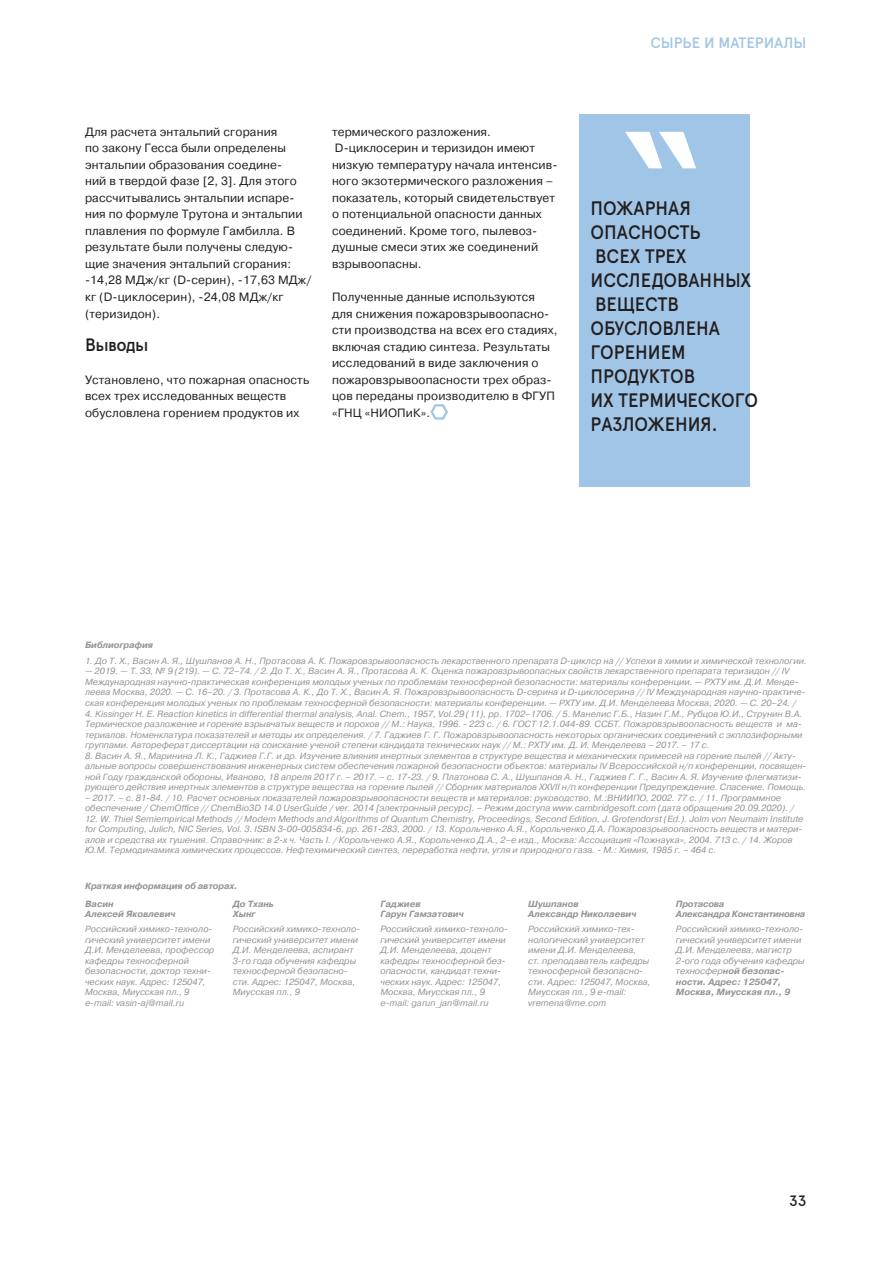
<style>
.page{position:relative;width:893px;height:1263px;background:#fff}
.page>*{position:absolute;margin:0;border:0;box-sizing:border-box;transform-origin:0 0}
.t1{font:500 19.5px/24px "Apercu Pro";color:#231f20;scale:.94 1}
.t2{font:500 18px "Apercu Pro";letter-spacing:-.03em;color:#231f20;scale:.96 1}
.t3{font:500 15px "Apercu Pro";color:#a1c5e6}
.t4{font:500 15px "Apercu Pro";color:#231f20}
.t5{font:12px/16.5px "Pragmatica";letter-spacing:.01em;color:#231f20}
.t6{font:italic 9px/10.5px "Pragmatica";color:#939598}
.t7{font:italic 700 9px/10.5px "Pragmatica";color:#939598}
.t8{font:italic 700 9px/10.5px "Pragmatica";letter-spacing:-.02em;color:#939598}
.s1{font-weight:700}
</style>
<div class="page">
<svg style="left:430px;top:404px;width:18px;height:16px"></svg>
<div style="left:579px;top:115px;width:170px;height:372px;background:#a1c5e6"></div>
<svg style="left:625px;top:132px;width:71px;height:36px"></svg>
<p class="t5" style="left:85px;top:124px;width:228px">Для расчета энтальпий сгорания<br>по закону Гесса были определены энтальпии образования соедине-<br>ний в твердой фазе [2, 3]. Для этого рассчитывались энтальпии испаре&shy;ния по формуле Трутона и энтальпии плавления по формуле Гамбилла. В результате были получены следую&shy;щие значения энтальпий сгорания: -14,28 МДж/кг (D-серин), -17,63 МДж/ кг (D-циклосерин), -24,08 МДж/кг (теризидон).</p>
<h2 class="t2" style="left:85px;top:331px;width:68px">Выводы</h2>
<h3 class="t5" style="left:85px;top:371px;width:226px">Установлено, что пожарная опасность всех трех исследованных веществ обусловлена горением продуктов их</h3>
<p class="t5" style="left:332px;top:124px;width:227px">термического разложения.<br>D-циклосерин и теризидон имеют низкую температуру начала интенсив&shy;ного экзотермического разложения – показатель, который свидетельствует о потенциальной опасности данных соединений. Кроме того, пылевоз&shy;душные смеси этих же соединений взрывоопасны.</p>
<p class="t5" style="left:332px;top:289px;width:227px">Полученные данные используются для снижения пожаровзрывоопасно&shy;сти производства на всех его стадиях, включая стадию синтеза. Результаты исследований в виде заключения о пожаровзрывоопасности трех образ&shy;цов переданы производителю в ФГУП «ГНЦ «НИОПиК».</p>
<h3 class="t3" style="left:650px;top:32px;width:158px">СЫРЬЕ И МАТЕРИАЛЫ</h3>
<h1 class="t1" style="left:591px;top:195px;width:180px">ПОЖАРНАЯ<br>ОПАСНОСТЬ<br>ВСЕХ ТРЕХ<br>ИССЛЕДОВАННЫХ<br>ВЕЩЕСТВ<br>ОБУСЛОВЛЕНА<br>ГОРЕНИЕМ<br>ПРОДУКТОВ<br>ИХ ТЕРМИЧЕСКОГО<br>РАЗЛОЖЕНИЯ.</h1>
<p class="t7" style="left:85px;top:640px;width:69px">Библиография</p>
<p class="t6" style="left:85px;top:656px;width:723px">1. До Т. Х., Васин А. Я., Шушпанов А. Н., Протасова А. К. Пожаровзрывоопасность лекарственного препарата D-циклср на // Успехи в химии и химической технологии.</p>
<p class="t6" style="left:85px;top:666px;width:722px">— 2019. — Т. 33, № 9 (219). — С. 72–74. / 2. До Т. Х., Васин А. Я., Протасова А. К. Оценка пожаровзрывоопасных свойств лекарственного препарата теризидон // IV Международная научно-практическая конференция молодых ученых по проблемам техносферной безопасности: материалы конференции. — РХТУ им. Д.И. Менде&shy;леева Москва, 2020. — С. 16–20. / 3. Протасова А. К., До Т. Х., Васин А. Я. Пожаровзрывоопасность D-серина и D-циклосерина // IV Международная научно-практиче&shy;ская конференция молодых ученых по проблемам техносферной безопасности: материалы конференции. — РХТУ им. Д.И. Менделеева Москва, 2020. — С. 20–24. /</p>
<p class="t6" style="left:85px;top:708px;width:719px;text-align:justify">4. Kissinger H. E. Reaction kinetics in differential thermal analysis, Anal. Chem., 1957, Vol.29 (11), pp. 1702–1706. / 5. Манелис Г.Б., Назин Г.М., Рубцов Ю.И., Струнин В.А.<br>Термическое разложение и горение взрывчатых веществ и порохов // М.: Наука, 1996. - 223 с. / 6. ГОСТ 12.1.044-89. ССБТ. Пожаровзрывоопасность веществ и ма&shy;териалов. Номенклатура показателей и методы их определения. / 7. Гаджиев Г. Г. Пожаровзрывоопасность некоторых органических соединений с экплозифорными группами. Автореферат диссертации на соискание ученой степени кандидата технических наук // М.: РХТУ им. Д. И. Менделеева – 2017. – 17 с.</p>
<p class="t6" style="left:85px;top:750px;width:723px">8. Васин А. Я., Маринина Л. К., Гаджиев Г.Г. и др. Изучение влияния инертных элементов в структуре вещества и механических примесей на горение пылей // Акту&shy;альные вопросы совершенствования инженерных систем обеспечения пожарной безопасности объектов: материалы IV Всероссийской н/п конференции, посвящен&shy;ной Году гражданской обороны, Иваново, 18 апреля 2017 г. – 2017. – с. 17-23. / 9. Платонова С. А., Шушпанов А. Н., Гаджиев Г. Г., Васин А. Я. Изучение флегматизи&shy;рующего действия инертных элементов в структуре вещества на горение пылей // Сборник материалов XXVII н/п конференции Предупреждение. Спасение. Помощь.</p>
<p class="t6" style="left:85px;top:792px;width:711px">– 2017. – с. 81-84. / 10. Расчет основных показателей пожаровзрывоопасности веществ и материалов: руководство. М.:ВНИИПО, 2002. 77 с. / 11. Программное обеспечение / ChemOffice // ChemBio3D 14.0 UserGuide / ver. 2014 [электронный ресурс]. – Режим доступа www.cambridgesoft.com (дата обращения 20.09.2020). /</p>
<p class="t6" style="left:85px;top:813px;width:720px">12. W. Thiel Semiempirical Methods // Modem Methods and Algorithms of Quantum Chemistry, Proceedings, Second Edition, J. Grotendorst (Ed.). Jolm von Neumaim Institute for Computing, Julich, NIC Series, Vol. 3. ISBN 3-00-005834-6, pp. 261-283, 2000. / 13. Корольченко А.Я., Корольченко Д.А. Пожаровзрывоопасность веществ и матери&shy;алов и средства их тушения. Справочник: в 2-х ч. Часть I. / Корольченко А.Я., Корольченко Д.А., 2–е изд., Москва: Ассоциация «Пожнаука», 2004. 713 c. / 14. Жоров Ю.М. Термодинамика химических процессов. Нефтехимический синтез, переработка нефти, угля и природного газа. - М.: Химия, 1985 г. – 464 с.</p>
<p class="t7" style="left:85px;top:880px;width:154px">Краткая информация об авторах.</p>
<p class="t7" style="left:85px;top:899px;width:92px">Васин<br>Алексей Яковлевич</p>
<p class="t6" style="left:85px;top:924px;width:131px">Российский химико-техноло&shy;гический университет имени<br>Д.И. Менделеева, профессор кафедры техносферной безопасности, доктор техни&shy;ческих наук. Адрес: 125047,<br>Москва, Миусская пл., 9 e-mail: vasin-aj@mail.ru</p>
<p class="t7" style="left:233px;top:899px;width:43px">До Тхань<br>Хынг</p>
<p class="t6" style="left:233px;top:924px;width:129px">Российский химико-техноло&shy;гический университет имени<br>Д.И. Менделеева, аспирант<br>3-го года обучения кафедры техносферной безопасно&shy;сти. Адрес: 125047, Москва,<br>Миусская пл., 9</p>
<p class="t7" style="left:380px;top:899px;width:85px">Гаджиев<br>Гарун Гамзатович</p>
<p class="t6" style="left:380px;top:924px;width:129px">Российский химико-техноло&shy;гический университет имени<br>Д.И. Менделеева, доцент кафедры техносферной без&shy;опасности, кандидат техни&shy;ческих наук. Адрес: 125047,<br>Москва, Миусская пл., 9 e-mail: garun_jan@mail.ru</p>
<p class="t7" style="left:528px;top:899px;width:110px">Шушпанов<br>Александр Николаевич</p>
<p class="t6" style="left:528px;top:924px;width:124px">Российский химико-тех&shy;нологический университет имени Д.И. Менделеева,<br>ст. преподаватель кафедры техносферной безопасно&shy;сти. Адрес: 125047, Москва,<br>Миусская пл., 9 e-mail: vremena@me.com</p>
<p class="t8" style="left:676px;top:899px;width:131px">Протасова<br>Александра Константиновна</p>
<p class="t6" style="left:676px;top:924px;width:130px">Российский химико-техноло&shy;гический университет имени<br>Д.И. Менделеева, магистр<br>2-ого года обучения кафедры техносфер<span class="s1">ной безопас&shy;ности. Адрес: 125047,<br>Москва, Миусская пл., 9</span></p>
<h3 class="t4" style="left:789px;top:1190px;width:19px">33</h3>
</div>
